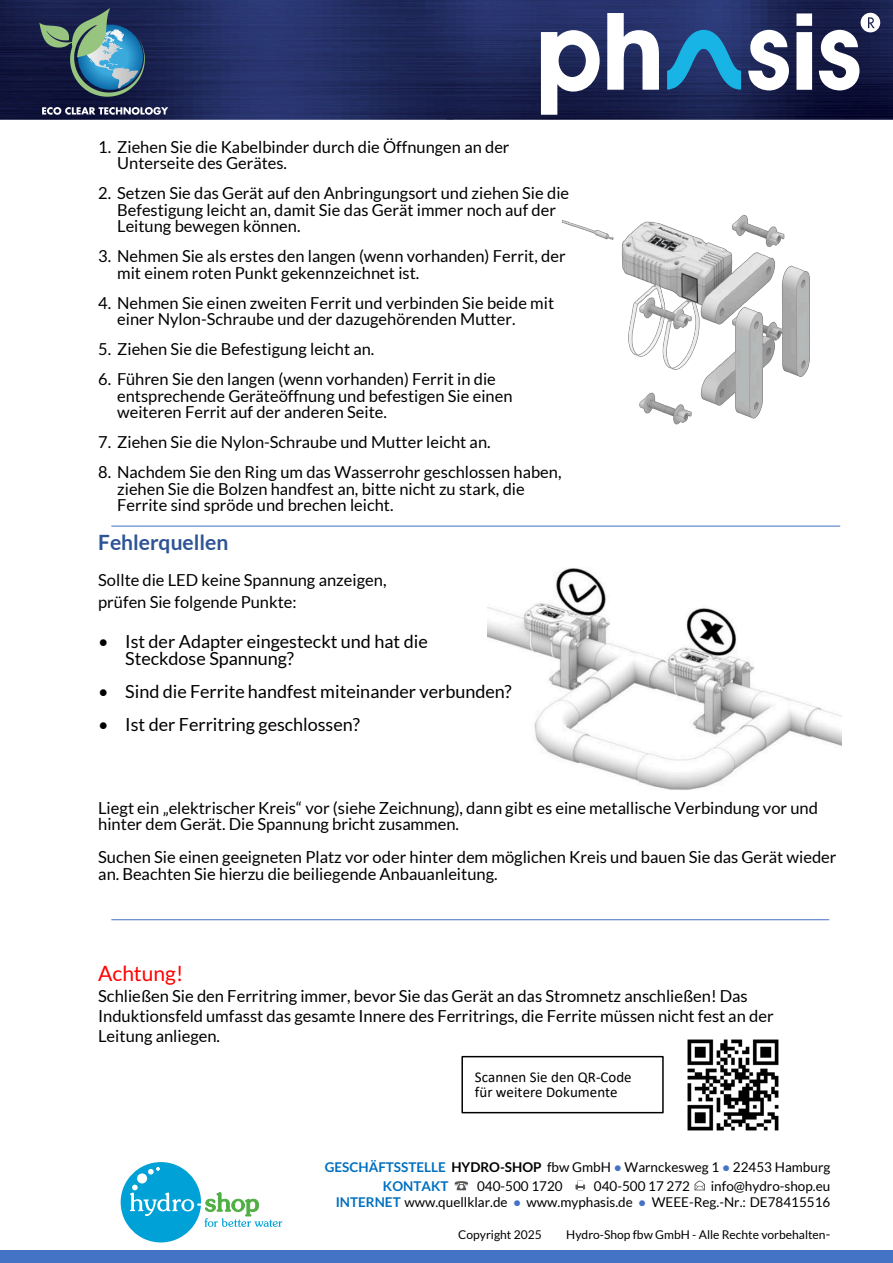
<style>
.page{position:relative;width:893px;height:1263px;background:#fff}
.page>*{position:absolute;margin:0;border:0;box-sizing:border-box;transform-origin:0 0}
.t1{font:700 21px "Lato";color:#2f5496}
.t2{font:21px "Lato";color:#f00}
.t3{font:18px "Lato";color:#000}
.t4{font:16.5px "Lato";color:#000}
.t5{font:15px "Calibri";color:#000}
.t6{font:13.5px/18.6px "Lato";color:#000}
.t7{font:12px "Lato";color:#000}
.s1{font-weight:700;color:#0070c0}
.s2{font-weight:700}
.s3{font-family:"Arial";color:#4472c4}
.s4{font-size:13.5px}
</style>
<div class="page">
<div style="left:0;top:1250px;width:893px;height:13px;background:#4472c4"></div>
<img style="left:0;top:0;width:893px;height:120px">
<svg style="left:748px;top:30px;width:41px;height:60px"></svg>
<svg style="left:541px;top:30px;width:59px;height:85px"></svg>
<svg style="left:607px;top:13px;width:52px;height:77px"></svg>
<svg style="left:796px;top:13px;width:16px;height:77px"></svg>
<svg style="left:819px;top:13px;width:61px;height:77px"></svg>
<svg style="left:667px;top:30px;width:74px;height:60px;background:#1f6ba0"></svg>
<svg style="left:39px;top:8px;width:109px;height:89px;background:#416376"></svg>
<svg style="left:42px;top:107px;width:126px;height:8px"></svg>
<svg style="left:575px;top:1181px;width:10px;height:9px"></svg>
<svg style="left:694px;top:1181px;width:11px;height:9px"></svg>
<svg style="left:455px;top:1181px;width:13px;height:9px"></svg>
<div style="left:121px;top:1162px;width:80px;height:80px;background:#00a1d6;border-radius:50%"></div>
<svg style="left:130px;top:1185px;width:152px;height:42px"></svg>
<div style="left:137px;top:1173px;width:10px;height:10px;background:#fff;border-radius:50%"></div>
<svg style="left:148px;top:1167px;width:12px;height:7px"></svg>
<hr style="left:111px;top:526px;width:729px;height:1px;background:#4472c4">
<hr style="left:111px;top:919px;width:718px;height:1px;background:#4472c4">
<img style="left:687px;top:1039px;width:92px;height:92px">
<div style="left:461px;top:1056px;width:203px;height:57px;border:1px solid #000"></div>
<img style="left:488px;top:568px;width:354px;height:222px">
<img style="left:563px;top:215px;width:247px;height:210px">
<p class="t4" style="left:98px;top:139px;width:413px">1. Ziehen Sie die Kabelbinder durch die Öffnungen an der</p>
<p class="t4" style="left:117px;top:156px;width:171px">Unterseite des Gerätes.</p>
<p class="t4" style="left:98px;top:186px;width:472px">2. Setzen Sie das Gerät auf den Anbringungsort und ziehen Sie die</p>
<p class="t4" style="left:117px;top:202px;width:440px">Befestigung leicht an, damit Sie das Gerät immer noch auf der</p>
<p class="t4" style="left:117px;top:219px;width:185px">Leitung bewegen können.</p>
<p class="t4" style="left:98px;top:249px;width:469px">3. Nehmen Sie als erstes den langen (wenn vorhanden) Ferrit, der</p>
<p class="t4" style="left:117px;top:265px;width:304px">mit einem roten Punkt gekennzeichnet ist.</p>
<p class="t4" style="left:98px;top:295px;width:457px">4. Nehmen Sie einen zweiten Ferrit und verbinden Sie beide mit</p>
<p class="t4" style="left:117px;top:312px;width:400px">einer Nylon-Schraube und der dazugehörenden Mutter.</p>
<p class="t4" style="left:98px;top:342px;width:278px">5. Ziehen Sie die Befestigung leicht an.</p>
<p class="t4" style="left:98px;top:372px;width:399px">6. Führen Sie den langen (wenn vorhanden) Ferrit in die</p>
<p class="t4" style="left:117px;top:388px;width:397px">entsprechende Geräteöffnung und befestigen Sie einen</p>
<p class="t4" style="left:117px;top:405px;width:271px">weiteren Ferrit auf der anderen Seite.</p>
<p class="t4" style="left:98px;top:435px;width:394px">7. Ziehen Sie die Nylon-Schraube und Mutter leicht an.</p>
<p class="t4" style="left:98px;top:465px;width:465px">8. Nachdem Sie den Ring um das Wasserrohr geschlossen haben,</p>
<p class="t4" style="left:117px;top:481px;width:409px">ziehen Sie die Bolzen handfest an, bitte nicht zu stark, die</p>
<p class="t4" style="left:117px;top:498px;width:278px">Ferrite sind spröde und brechen leicht.</p>
<p class="t1" style="left:98px;top:533px;width:132px">Fehlerquellen</p>
<p class="t4" style="left:98px;top:573px;width:290px">Sollte die LED keine Spannung anzeigen,</p>
<p class="t4" style="left:98px;top:595px;width:200px">prüfen Sie folgende Punkte:</p>
<p class="t3" style="left:98px;top:634px;width:331px">• Ist der Adapter eingesteckt und hat die</p>
<p class="t3" style="left:125px;top:650px;width:170px">Steckdose Spannung?</p>
<p class="t3" style="left:98px;top:683px;width:415px">• Sind die Ferrite handfest miteinander verbunden?</p>
<p class="t3" style="left:98px;top:716px;width:263px">• Ist der Ferritring geschlossen?</p>
<p class="t4" style="left:98px;top:800px;width:721px">Liegt ein „elektrischer Kreis“ vor (siehe Zeichnung), dann gibt es eine metallische Verbindung vor und</p>
<p class="t4" style="left:98px;top:817px;width:362px">hinter dem Gerät. Die Spannung bricht zusammen.</p>
<p class="t4" style="left:98px;top:850px;width:740px">Suchen Sie einen geeigneten Platz vor oder hinter dem möglichen Kreis und bauen Sie das Gerät wieder</p>
<p class="t4" style="left:98px;top:867px;width:401px">an. Beachten Sie hierzu die beiliegende Anbauanleitung.</p>
<p class="t2" style="left:98px;top:964px;width:87px">Achtung!</p>
<p class="t4" style="left:98px;top:989px;width:651px">Schließen Sie den Ferritring immer, bevor Sie das Gerät an das Stromnetz anschließen! Das</p>
<p class="t4" style="left:98px;top:1009px;width:677px">Induktionsfeld umfasst das gesamte Innere des Ferritrings, die Ferrite müssen nicht fest an der</p>
<p class="t4" style="left:98px;top:1029px;width:123px">Leitung anliegen.</p>
<p class="t5" style="left:475px;top:1071px;width:158px">Scannen Sie den QR-Code</p>
<p class="t5" style="left:475px;top:1086px;width:144px">für weitere Dokumente</p>
<p class="t6" style="left:383px;top:1159px;width:449px;text-indent:-58px"><span class="s1">GESCHÄFTSSTELLE</span> <span class="s2">HYDRO-SHOP</span> fbw GmbH <span class="s3">●</span> Warnckesweg 1 <span class="s3">●</span> 22453 Hamburg<br><span class="s1">KONTAKT</span></p>
<p class="t6" style="left:336px;top:1178px;width:496px;line-height:16.2px;text-align:right">info@hydro-shop.eu<br><span class="s1">INTERNET</span> www.quellklar.de <span class="s3">●</span> www.myphasis.de <span class="s3">●</span> WEEE-Reg.-Nr.: DE78415516</p>
<p class="t7" style="left:458px;top:1229px;width:85px">Copyright 2025</p>
<p class="t7" style="left:566px;top:1229px;width:266px">Hydro-Shop fbw GmbH - Alle Rechte vorbehalten<span class="s4">-</span></p>
<p class="t6" style="left:477px;top:1177px;width:87px">040-500 1720</p>
<p class="t6" style="left:594px;top:1177px;width:98px">040-500 17 272</p>
</div>
